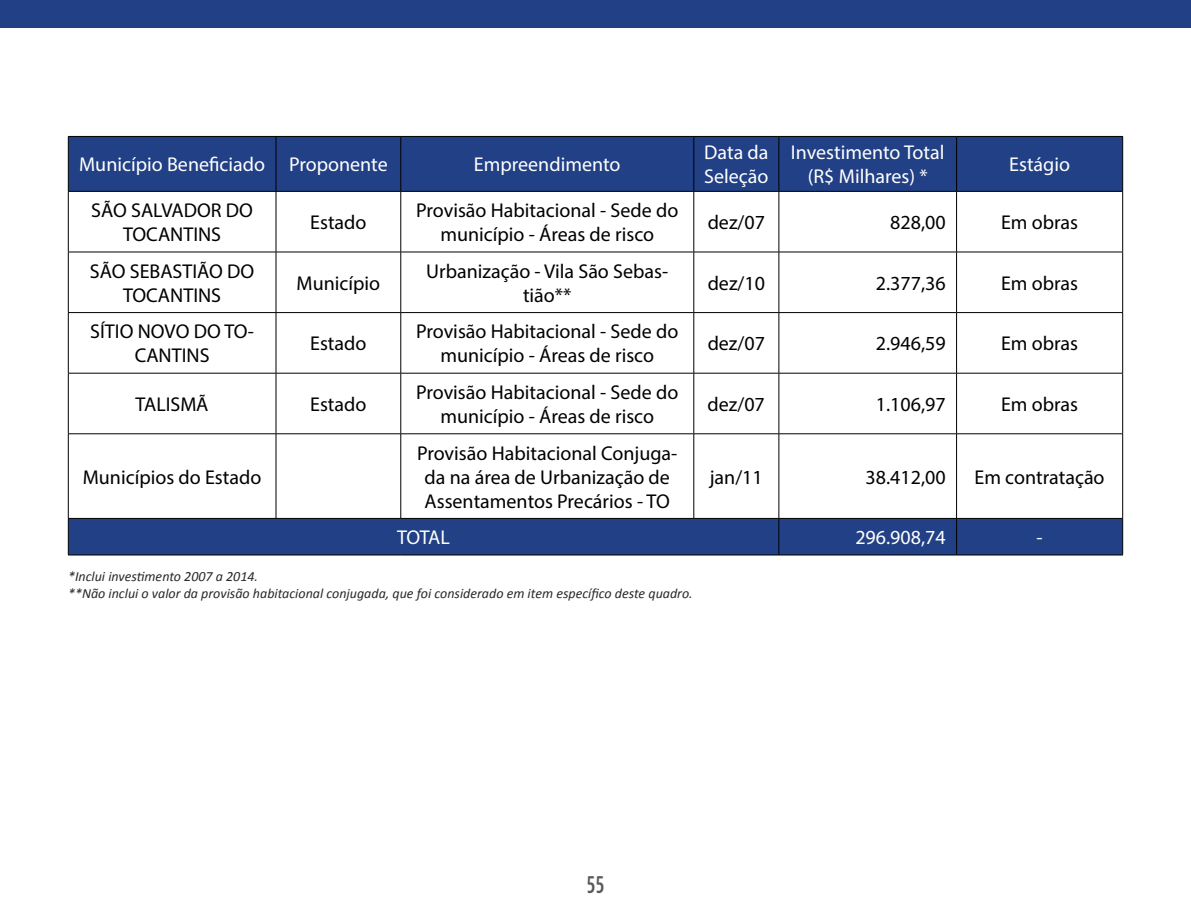
<style>
.page{position:relative;width:1191px;height:908px;background:#fff}
.page>*{position:absolute;margin:0;border:0;box-sizing:border-box;transform-origin:0 0}
.t1{font:500 condensed 24px "Gotham HTF";color:#58595b}
.t2{font:20px/24px "Myriad Pro";color:#000;text-align:center}
.t3{font:20px/24px "Myriad Pro";color:#fff}
.t4{font:italic 14px/16.8px "Calibri";color:#292829}
</style>
<div class="page">
<div style="left:0;top:0;width:1191px;height:28px;background:#224085"></div>
<div style="left:69px;top:137px;width:1053px;height:54px;background:#224085"></div>
<div style="left:69px;top:519px;width:1053px;height:35px;background:#224085"></div>
<hr style="left:68px;top:136px;width:208px;height:1px;background:#000">
<hr style="left:68px;top:137px;width:1px;height:54px;background:#000">
<hr style="left:276px;top:136px;width:125px;height:1px;background:#000">
<hr style="left:276px;top:137px;width:1px;height:54px;background:#000">
<hr style="left:401px;top:136px;width:293px;height:1px;background:#000">
<hr style="left:400px;top:137px;width:1px;height:54px;background:#000">
<hr style="left:694px;top:136px;width:85px;height:1px;background:#000">
<hr style="left:693px;top:137px;width:1px;height:54px;background:#000">
<hr style="left:779px;top:136px;width:177px;height:1px;background:#000">
<hr style="left:778px;top:137px;width:1px;height:54px;background:#000">
<hr style="left:956px;top:136px;width:167px;height:1px;background:#000">
<hr style="left:956px;top:137px;width:1px;height:54px;background:#000">
<hr style="left:1122px;top:137px;width:1px;height:54px;background:#000">
<hr style="left:68px;top:191px;width:208px;height:1px;background:#000">
<hr style="left:276px;top:191px;width:125px;height:1px;background:#000">
<hr style="left:401px;top:191px;width:293px;height:1px;background:#000">
<hr style="left:694px;top:191px;width:85px;height:1px;background:#000">
<hr style="left:779px;top:191px;width:177px;height:1px;background:#000">
<hr style="left:956px;top:191px;width:167px;height:1px;background:#000">
<hr style="left:68px;top:191px;width:1px;height:60px;background:#000">
<hr style="left:276px;top:191px;width:1px;height:60px;background:#000">
<hr style="left:400px;top:191px;width:1px;height:60px;background:#000">
<hr style="left:693px;top:191px;width:1px;height:60px;background:#000">
<hr style="left:778px;top:191px;width:1px;height:60px;background:#000">
<hr style="left:956px;top:191px;width:1px;height:60px;background:#000">
<hr style="left:1122px;top:191px;width:1px;height:60px;background:#000">
<hr style="left:68px;top:251px;width:208px;height:1px;background:#000">
<hr style="left:68px;top:252px;width:1px;height:60px;background:#000">
<hr style="left:276px;top:251px;width:125px;height:1px;background:#000">
<hr style="left:276px;top:252px;width:1px;height:60px;background:#000">
<hr style="left:401px;top:251px;width:293px;height:1px;background:#000">
<hr style="left:400px;top:252px;width:1px;height:60px;background:#000">
<hr style="left:694px;top:251px;width:85px;height:1px;background:#000">
<hr style="left:693px;top:252px;width:1px;height:60px;background:#000">
<hr style="left:779px;top:251px;width:177px;height:1px;background:#000">
<hr style="left:778px;top:252px;width:1px;height:60px;background:#000">
<hr style="left:956px;top:251px;width:167px;height:1px;background:#000">
<hr style="left:956px;top:252px;width:1px;height:60px;background:#000">
<hr style="left:1122px;top:252px;width:1px;height:60px;background:#000">
<hr style="left:68px;top:312px;width:208px;height:1px;background:#000">
<hr style="left:68px;top:313px;width:1px;height:60px;background:#000">
<hr style="left:276px;top:312px;width:125px;height:1px;background:#000">
<hr style="left:276px;top:313px;width:1px;height:60px;background:#000">
<hr style="left:401px;top:312px;width:293px;height:1px;background:#000">
<hr style="left:400px;top:313px;width:1px;height:60px;background:#000">
<hr style="left:694px;top:312px;width:85px;height:1px;background:#000">
<hr style="left:693px;top:313px;width:1px;height:60px;background:#000">
<hr style="left:779px;top:312px;width:177px;height:1px;background:#000">
<hr style="left:778px;top:313px;width:1px;height:60px;background:#000">
<hr style="left:956px;top:312px;width:167px;height:1px;background:#000">
<hr style="left:956px;top:313px;width:1px;height:60px;background:#000">
<hr style="left:1122px;top:313px;width:1px;height:60px;background:#000">
<hr style="left:68px;top:372px;width:208px;height:1px;background:#000">
<hr style="left:68px;top:373px;width:1px;height:60px;background:#000">
<hr style="left:276px;top:372px;width:125px;height:1px;background:#000">
<hr style="left:276px;top:373px;width:1px;height:60px;background:#000">
<hr style="left:401px;top:372px;width:293px;height:1px;background:#000">
<hr style="left:400px;top:373px;width:1px;height:60px;background:#000">
<hr style="left:694px;top:372px;width:85px;height:1px;background:#000">
<hr style="left:693px;top:373px;width:1px;height:60px;background:#000">
<hr style="left:779px;top:372px;width:177px;height:1px;background:#000">
<hr style="left:778px;top:373px;width:1px;height:60px;background:#000">
<hr style="left:956px;top:372px;width:167px;height:1px;background:#000">
<hr style="left:956px;top:373px;width:1px;height:60px;background:#000">
<hr style="left:1122px;top:373px;width:1px;height:60px;background:#000">
<hr style="left:68px;top:433px;width:208px;height:1px;background:#000">
<hr style="left:68px;top:434px;width:1px;height:84px;background:#000">
<hr style="left:276px;top:433px;width:125px;height:1px;background:#000">
<hr style="left:276px;top:434px;width:1px;height:84px;background:#000">
<hr style="left:401px;top:433px;width:293px;height:1px;background:#000">
<hr style="left:400px;top:434px;width:1px;height:84px;background:#000">
<hr style="left:694px;top:433px;width:85px;height:1px;background:#000">
<hr style="left:693px;top:434px;width:1px;height:84px;background:#000">
<hr style="left:779px;top:433px;width:177px;height:1px;background:#000">
<hr style="left:778px;top:434px;width:1px;height:84px;background:#000">
<hr style="left:956px;top:433px;width:167px;height:1px;background:#000">
<hr style="left:956px;top:434px;width:1px;height:84px;background:#000">
<hr style="left:1122px;top:434px;width:1px;height:84px;background:#000">
<hr style="left:778px;top:518px;width:1px;height:36px;background:#000">
<hr style="left:956px;top:518px;width:1px;height:36px;background:#000">
<hr style="left:68px;top:518px;width:208px;height:1px;background:#000">
<hr style="left:68px;top:518px;width:1px;height:36px;background:#000">
<hr style="left:276px;top:518px;width:125px;height:1px;background:#000">
<hr style="left:401px;top:518px;width:293px;height:1px;background:#000">
<hr style="left:694px;top:518px;width:85px;height:1px;background:#000">
<hr style="left:779px;top:518px;width:177px;height:1px;background:#000">
<hr style="left:956px;top:518px;width:167px;height:1px;background:#000">
<hr style="left:1122px;top:518px;width:1px;height:36px;background:#000">
<hr style="left:68px;top:554px;width:208px;height:1px;background:#000">
<hr style="left:276px;top:554px;width:125px;height:1px;background:#000">
<hr style="left:401px;top:554px;width:293px;height:1px;background:#000">
<hr style="left:694px;top:554px;width:85px;height:1px;background:#000">
<hr style="left:779px;top:554px;width:177px;height:1px;background:#000">
<hr style="left:956px;top:554px;width:167px;height:1px;background:#000">
<p class="t3" style="left:79px;top:152px;width:310px">Município Beneficiado Proponente</p>
<p class="t3" style="left:474px;top:152px;width:148px">Empreendimento</p>
<p class="t2" style="left:91px;top:198px;width:163px">SÃO SALVADOR DO<br>TOCANTINS</p>
<p class="t2" style="left:90px;top:258px;width:166px">SÃO SEBASTIÃO DO<br>TOCANTINS</p>
<p class="t2" style="left:90px;top:319px;width:165px">SÍTIO NOVO DO TO-<br>CANTINS</p>
<p class="t2" style="left:310px;top:210px;width:58px">Estado</p>
<p class="t2" style="left:296px;top:270px;width:85px">Município</p>
<p class="t2" style="left:310px;top:331px;width:58px">Estado</p>
<p class="t2" style="left:416px;top:198px;width:264px">Provisão Habitacional - Sede do município - Áreas de risco</p>
<p class="t2" style="left:426px;top:258px;width:243px">Urbanização - Vila São Sebas&shy;tião**</p>
<p class="t2" style="left:416px;top:319px;width:264px">Provisão Habitacional - Sede do município - Áreas de risco</p>
<p class="t3" style="left:704px;top:140px;width:66px">Data da<br>Seleção</p>
<p class="t3" style="left:791px;top:140px;width:155px;text-align:center">Investimento Total (R$ Milhares) *</p>
<p class="t3" style="left:1009px;top:152px;width:62px">Estágio</p>
<p class="t2" style="left:707px;top:210px;width:59px">dez/07</p>
<p class="t2" style="left:890px;top:210px;width:57px">828,00</p>
<p class="t2" style="left:1001px;top:210px;width:79px">Em obras</p>
<p class="t2" style="left:707px;top:270px;width:59px">dez/10</p>
<p class="t2" style="left:876px;top:270px;width:71px">2.377,36</p>
<p class="t2" style="left:1001px;top:270px;width:79px">Em obras</p>
<p class="t2" style="left:707px;top:331px;width:59px">dez/07</p>
<p class="t2" style="left:876px;top:331px;width:71px">2.946,59</p>
<p class="t2" style="left:1001px;top:331px;width:79px">Em obras</p>
<p class="t2" style="left:136px;top:392px;width:74px">TALISMÃ</p>
<p class="t2" style="left:310px;top:392px;width:58px">Estado</p>
<p class="t2" style="left:83px;top:464px;width:180px">Municípios do Estado</p>
<p class="t2" style="left:416px;top:380px;width:264px">Provisão Habitacional - Sede do município - Áreas de risco</p>
<p class="t2" style="left:707px;top:392px;width:59px">dez/07</p>
<p class="t2" style="left:876px;top:392px;width:71px">1.106,97</p>
<p class="t2" style="left:1001px;top:392px;width:79px">Em obras</p>
<p class="t2" style="left:417px;top:440px;width:262px">Provisão Habitacional Conjuga&shy;da na área de Urbanização de<br>Assentamentos Precários - TO</p>
<p class="t2" style="left:710px;top:464px;width:54px">jan/11</p>
<p class="t2" style="left:865px;top:464px;width:82px">38.412,00</p>
<p class="t2" style="left:974px;top:464px;width:132px">Em contratação</p>
<p class="t3" style="left:397px;top:525px;width:54px">TOTAL</p>
<p class="t3" style="left:855px;top:525px;width:92px">296.908,74</p>
<p class="t3" style="left:1036px;top:525px;width:8px">-</p>
<p class="t4" style="left:68px;top:567px;width:626px">*Inclui investimento 2007 a 2014.<br>**Não inclui o valor da provisão habitacional conjugada, que foi considerado em item específico deste quadro.</p>
<p class="t1" style="left:587px;top:870px;width:18px">55</p>
</div>
